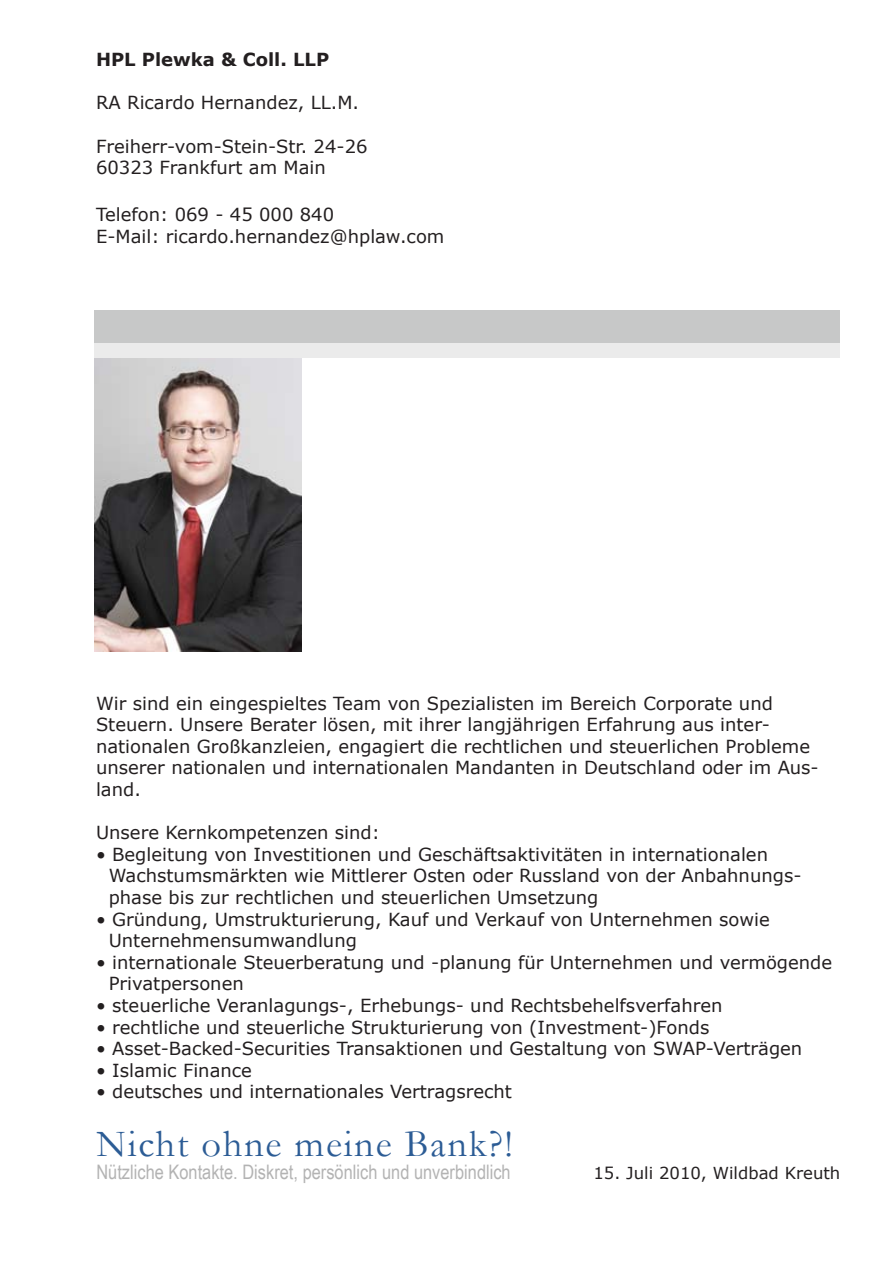
<style>
.page{position:relative;width:893px;height:1263px;background:#fff}
.page>*{position:absolute;margin:0;border:0;box-sizing:border-box;transform-origin:0 0}
.t1{font:38.55px "Garamond";letter-spacing:.045em;color:#2c5c95}
.t2{font:19.95px "Arial Narrow";color:#b3b3b3}
.t3{font:18px/21.6px "Verdana";color:#231f20}
.t4{font:700 18px "Verdana";color:#231f20}
.t5{font:16.5px "Verdana";color:#231f20}
</style>
<div class="page">
<div style="left:94px;top:343px;width:746px;height:14px;background:#ebebeb"></div>
<div style="left:94px;top:310px;width:746px;height:33px;background:#c7c8c8"></div>
<img style="left:95px;top:358px;width:207px;height:294px">
<p class="t4" style="left:96px;top:48px;width:235px">HPL Plewka &amp; Coll. LLP</p>
<p class="t3" style="left:96px;top:91px;width:265px">RA Ricardo Hernandez, LL.M.</p>
<p class="t3" style="left:96px;top:135px;width:273px">Freiherr-vom-Stein-Str. 24-26<br>60323 Frankfurt am Main</p>
<p class="t3" style="left:96px;top:203px;width:350px">Telefon: 069 - 45 000 840<br>E-Mail: ricardo.hernandez@hplaw.com</p>
<p class="t3" style="left:96px;top:692px;width:724px">Wir sind ein eingespieltes Team von Spezialisten im Bereich Corporate und Steuern. Unsere Berater lösen, mit ihrer langjährigen Erfahrung aus inter&shy;nationalen Großkanzleien, engagiert die rechtlichen und steuerlichen Probleme unserer nationalen und internationalen Mandanten in Deutschland oder im Aus&shy;land.</p>
<p class="t3" style="left:96px;top:821px;width:285px">Unsere Kernkompetenzen sind:</p>
<p class="t3" style="left:109px;top:843px;width:694px;text-indent:-13px">• Begleitung von Investitionen und Geschäftsaktivitäten in internationalen<br>Wachstumsmärkten wie Mittlerer Osten oder Russland von der Anbahnungs&shy;phase bis zur rechtlichen und steuerlichen Umsetzung</p>
<p class="t3" style="left:109px;top:908px;width:663px;text-indent:-13px">• Gründung, Umstrukturierung, Kauf und Verkauf von Unternehmen sowie<br>Unternehmensumwandlung</p>
<p class="t3" style="left:109px;top:951px;width:725px;text-indent:-13px">• internationale Steuerberatung und -planung für Unternehmen und vermögende<br>Privatpersonen</p>
<p class="t3" style="left:96px;top:994px;width:628px">• steuerliche Veranlagungs-, Erhebungs- und Rechtsbehelfsverfahren</p>
<p class="t3" style="left:96px;top:1016px;width:615px">• rechtliche und steuerliche Strukturierung von (Investment-)Fonds</p>
<p class="t3" style="left:96px;top:1037px;width:708px">• Asset-Backed-Securities Transaktionen und Gestaltung von SWAP-Verträgen</p>
<p class="t3" style="left:96px;top:1059px;width:158px">• Islamic Finance</p>
<p class="t3" style="left:96px;top:1080px;width:417px">• deutsches und internationales Vertragsrecht</p>
<h1 class="t1" style="left:96px;top:1121px;width:418px">Nicht ohne meine Bank?!</h1>
<p class="t2" style="left:96px;top:1161px;width:416px">Nützliche Kontakte. Diskret, persönlich und unverbindlich</p>
<p class="t5" style="left:593px;top:1162px;width:248px">15. Juli 2010, Wildbad Kreuth</p>
</div>
